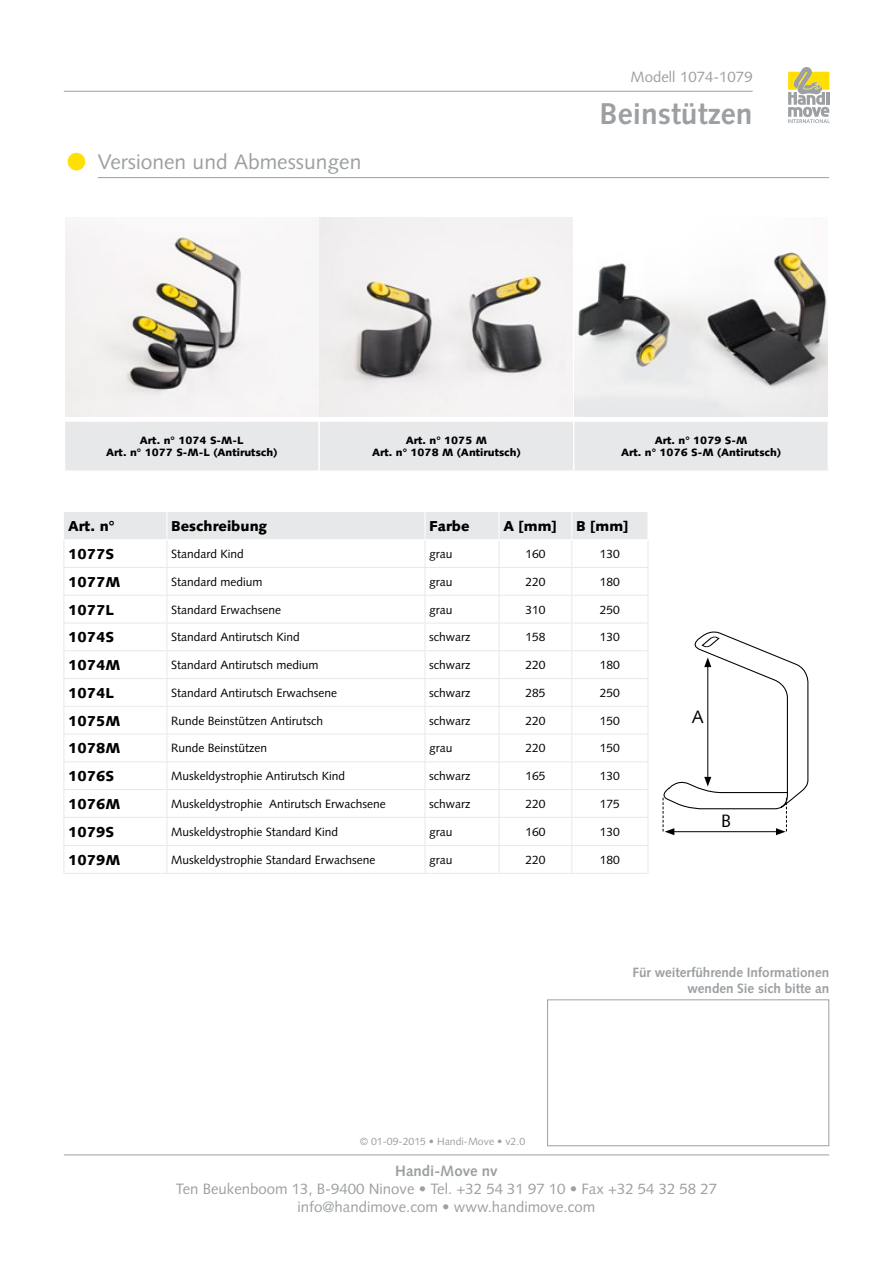
<style>
.page{position:relative;width:893px;height:1263px;background:#fff}
.page>*{position:absolute;margin:0;border:0;box-sizing:border-box;transform-origin:0 0}
.t1{font:700 30px "Syntax";color:#9ca0a3}
.t2{font:21px "Syntax";color:#9ca0a3}
.t3{font:17.85px "Syntax";color:#000}
.t4{font:15px/18px "Syntax";color:#9ca0a3;text-align:center}
.t5{font:700 15px "Syntax";color:#9ca0a3}
.t6{font:900 14.4px "Syntax";color:#000}
.t7{font:700 13.5px/16.2px "Syntax";letter-spacing:-.005em;color:#9ca0a3;text-align:right}
.t8{font:12px "Syntax";color:#000}
.t9{font:900 10.65px/12.8px "Syntax";color:#000;text-align:center}
.t10{font:10.5px "Syntax";color:#9ca0a3}
.s1{font-size:51px;color:#ffe000}
</style>
<div class="page">
<div style="left:547px;top:999px;width:282px;height:147px;background:#fff;border:1px solid #9ca0a3"></div>
<svg style="left:788px;top:67px;width:42px;height:56px"></svg>
<hr style="left:64px;top:1154px;width:765px;height:1px;background:#9ca0a3">
<hr style="left:98px;top:177px;width:731px;height:1px;background:#9ca0a3">
<div style="left:65px;top:422px;width:763px;height:48px;background:#e7e8e9"></div>
<hr style="left:318px;top:422px;width:2px;height:48px;background:#fff">
<hr style="left:573px;top:422px;width:1px;height:48px;background:#fff">
<img style="left:65px;top:220px;width:253px;height:197px">
<img style="left:320px;top:218px;width:508px;height:199px">
<hr style="left:64px;top:873px;width:103px;height:1px;background:#e7e8e9">
<hr style="left:167px;top:873px;width:258px;height:1px;background:#e7e8e9">
<hr style="left:425px;top:873px;width:74px;height:1px;background:#e7e8e9">
<hr style="left:499px;top:873px;width:73px;height:1px;background:#e7e8e9">
<hr style="left:572px;top:873px;width:76px;height:1px;background:#e7e8e9">
<svg style="left:64px;top:512px;width:585px;height:361px"></svg>
<hr style="left:64px;top:91px;width:689px;height:1px;background:#9ca0a3">
<svg style="left:662px;top:631px;width:147px;height:204px"></svg>
<h2 class="t2" style="left:64px;top:149px;width:299px"><span class="s1">•</span> Versionen und Abmessungen</h2>
<p class="t4" style="left:630px;top:68px;width:124px">Modell 1074-1079</p>
<h1 class="t1" style="left:599px;top:96px;width:155px">Beinstützen</h1>
<p class="t9" style="left:106px;top:434px;width:173px">Art. n° 1074 S-M-L<br>Art. n° 1077 S-M-L (Antirutsch)</p>
<p class="t9" style="left:372px;top:434px;width:150px">Art. n° 1075 M<br>Art. n° 1078 M (Antirutsch)</p>
<p class="t9" style="left:621px;top:434px;width:161px">Art. n° 1079 S-M<br>Art. n° 1076 S-M (Antirutsch)</p>
<p class="t6" style="left:68px;top:518px;width:48px">Art. n°</p>
<p class="t6" style="left:171px;top:518px;width:97px">Beschreibung</p>
<p class="t6" style="left:429px;top:518px;width:42px">Farbe</p>
<p class="t6" style="left:503px;top:518px;width:55px">A [mm]</p>
<p class="t6" style="left:576px;top:518px;width:54px">B [mm]</p>
<p class="t6" style="left:68px;top:545px;width:48px">1077S</p>
<p class="t8" style="left:171px;top:547px;width:74px">Standard Kind</p>
<p class="t8" style="left:429px;top:547px;width:25px">grau</p>
<p class="t8" style="left:525px;top:547px;width:22px">160</p>
<p class="t8" style="left:600px;top:547px;width:22px">130</p>
<p class="t6" style="left:68px;top:573px;width:54px">1077M</p>
<p class="t8" style="left:171px;top:575px;width:93px">Standard medium</p>
<p class="t8" style="left:429px;top:575px;width:25px">grau</p>
<p class="t8" style="left:525px;top:575px;width:22px">220</p>
<p class="t8" style="left:600px;top:575px;width:22px">180</p>
<p class="t6" style="left:68px;top:601px;width:48px">1077L</p>
<p class="t8" style="left:171px;top:602px;width:111px">Standard Erwachsene</p>
<p class="t8" style="left:429px;top:602px;width:25px">grau</p>
<p class="t8" style="left:525px;top:602px;width:22px">310</p>
<p class="t8" style="left:600px;top:602px;width:22px">250</p>
<p class="t6" style="left:68px;top:629px;width:48px">1074S</p>
<p class="t8" style="left:171px;top:630px;width:130px">Standard Antirutsch Kind</p>
<p class="t8" style="left:429px;top:630px;width:43px">schwarz</p>
<p class="t8" style="left:525px;top:630px;width:22px">158</p>
<p class="t8" style="left:600px;top:630px;width:22px">130</p>
<p class="t6" style="left:68px;top:656px;width:54px">1074M</p>
<p class="t8" style="left:171px;top:658px;width:149px">Standard Antirutsch medium</p>
<p class="t8" style="left:429px;top:658px;width:43px">schwarz</p>
<p class="t8" style="left:525px;top:658px;width:22px">220</p>
<p class="t8" style="left:600px;top:658px;width:22px">180</p>
<p class="t6" style="left:68px;top:684px;width:48px">1074L</p>
<p class="t8" style="left:171px;top:686px;width:167px">Standard Antirutsch Erwachsene</p>
<p class="t8" style="left:429px;top:686px;width:43px">schwarz</p>
<p class="t8" style="left:525px;top:686px;width:22px">285</p>
<p class="t8" style="left:600px;top:686px;width:22px">250</p>
<p class="t6" style="left:68px;top:712px;width:54px">1075M</p>
<p class="t8" style="left:171px;top:713px;width:154px">Runde Beinstützen Antirutsch</p>
<p class="t8" style="left:429px;top:713px;width:43px">schwarz</p>
<p class="t8" style="left:525px;top:713px;width:22px">220</p>
<p class="t8" style="left:600px;top:713px;width:22px">150</p>
<p class="t6" style="left:68px;top:740px;width:54px">1078M</p>
<p class="t8" style="left:171px;top:741px;width:98px">Runde Beinstützen</p>
<p class="t8" style="left:429px;top:741px;width:25px">grau</p>
<p class="t8" style="left:525px;top:741px;width:22px">220</p>
<p class="t8" style="left:600px;top:741px;width:22px">150</p>
<p class="t6" style="left:68px;top:767px;width:48px">1076S</p>
<p class="t8" style="left:171px;top:769px;width:175px">Muskeldystrophie Antirutsch Kind</p>
<p class="t8" style="left:429px;top:769px;width:43px">schwarz</p>
<p class="t8" style="left:525px;top:769px;width:22px">165</p>
<p class="t8" style="left:600px;top:769px;width:22px">130</p>
<p class="t6" style="left:68px;top:795px;width:54px">1076M</p>
<p class="t8" style="left:171px;top:797px;width:216px">Muskeldystrophie Antirutsch Erwachsene</p>
<p class="t8" style="left:429px;top:797px;width:43px">schwarz</p>
<p class="t8" style="left:525px;top:797px;width:22px">220</p>
<p class="t8" style="left:600px;top:797px;width:22px">175</p>
<p class="t6" style="left:68px;top:823px;width:48px">1079S</p>
<p class="t8" style="left:171px;top:825px;width:169px">Muskeldystrophie Standard Kind</p>
<p class="t8" style="left:429px;top:825px;width:25px">grau</p>
<p class="t8" style="left:525px;top:825px;width:22px">160</p>
<p class="t8" style="left:600px;top:825px;width:22px">130</p>
<p class="t6" style="left:68px;top:851px;width:54px">1079M</p>
<p class="t8" style="left:171px;top:853px;width:206px">Muskeldystrophie Standard Erwachsene</p>
<p class="t8" style="left:429px;top:853px;width:25px">grau</p>
<p class="t8" style="left:525px;top:853px;width:22px">220</p>
<p class="t8" style="left:600px;top:853px;width:22px">180</p>
<h3 class="t3" style="left:692px;top:706px;width:13px">A</h3>
<h3 class="t3" style="left:721px;top:810px;width:11px">B</h3>
<p class="t7" style="left:632px;top:964px;width:198px">Für weiterführende Informationen wenden Sie sich bitte an</p>
<p class="t10" style="left:360px;top:1135px;width:167px">© 01-09-2015 • Handi-Move • v2.0</p>
<p class="t5" style="left:395px;top:1162px;width:104px">Handi-Move nv</p>
<p class="t4" style="left:176px;top:1180px;width:543px">Ten Beukenboom 13, B-9400 Ninove • Tel. +32 54 31 97 10 • Fax +32 54 32 58 27 info@handimove.com • www.handimove.com</p>
</div>
